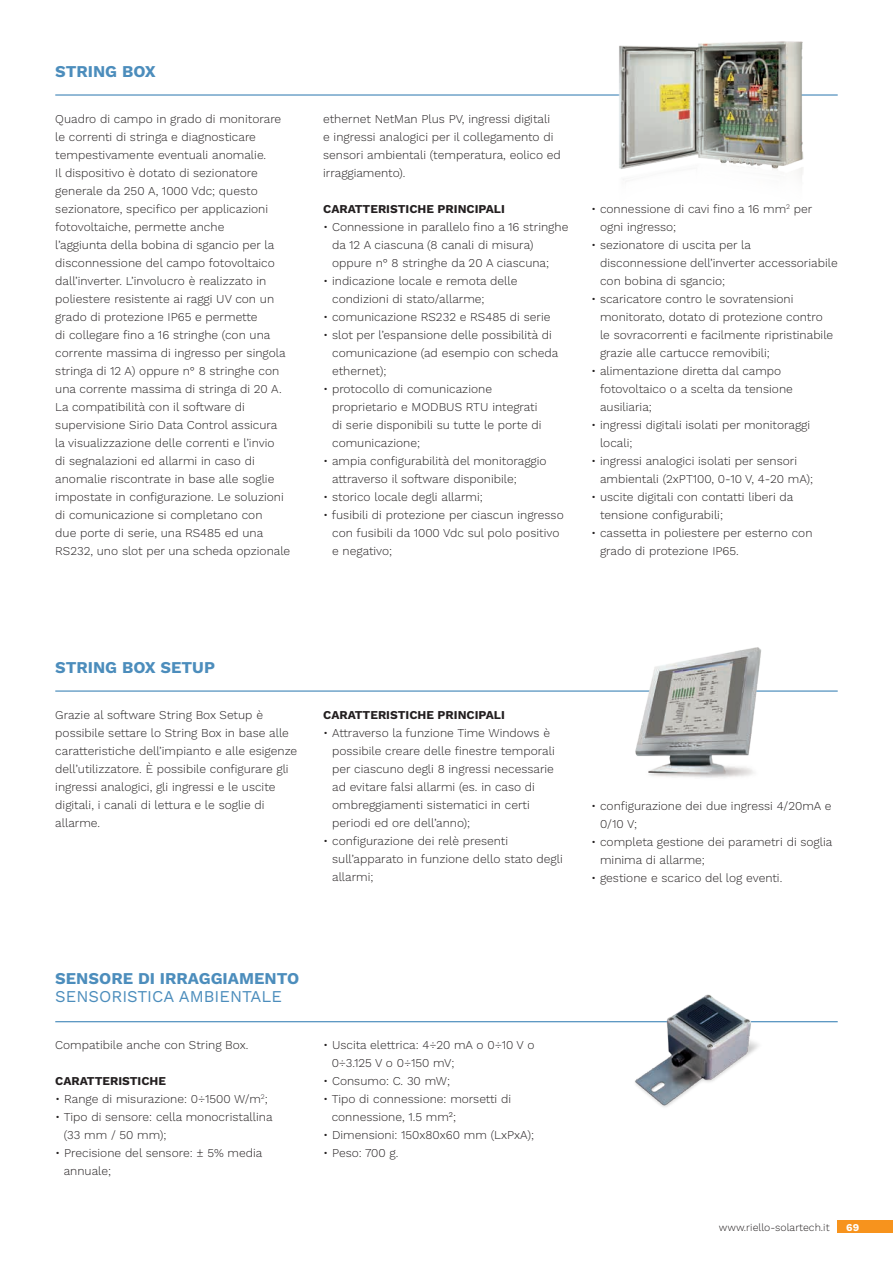
<style>
.page{position:relative;width:893px;height:1263px;background:#fff}
.page>*{position:absolute;margin:0;border:0;box-sizing:border-box;transform-origin:0 0}
.t1{font:700 16.5px "Work Sans";color:#4c8dbc}
.t2{font:16.5px "Work Sans";color:#4c8dbc}
.t3{font:300 12px/18px "Work Sans";color:#231f20}
.t4{font:700 12px "Work Sans";color:#231f20}
.t5{font:300 10.5px "Work Sans";color:#231f20}
.t6{font:700 10.5px "Work Sans";color:#fff}
</style>
<div class="page">
<div style="left:838px;top:1220px;width:55px;height:13px;background:#f7931d"></div>
<hr style="left:55px;top:94px;width:783px;height:2px;background:#4c8dbc">
<img style="left:616px;top:41px;width:188px;height:139px">
<hr style="left:55px;top:690px;width:783px;height:2px;background:#4c8dbc">
<img style="left:631px;top:647px;width:145px;height:131px">
<hr style="left:55px;top:1021px;width:783px;height:1px;background:#4c8dbc">
<img style="left:631px;top:994px;width:135px;height:113px">
<h1 class="t1" style="left:55px;top:62px;width:102px">STRING BOX</h1>
<p class="t3" style="left:55px;top:110px;width:237px">Quadro di campo in grado di monitorare le correnti di stringa e diagnosticare tempestivamente eventuali anomalie.<br>Il dispositivo è dotato di sezionatore generale da 250 A, 1000 Vdc; questo sezionatore, specifico per applicazioni fotovoltaiche, permette anche<br>l’aggiunta della bobina di sgancio per la disconnessione del campo fotovoltaico dall’inverter. L’involucro è realizzato in poliestere resistente ai raggi UV con un grado di protezione IP65 e permette<br>di collegare fino a 16 stringhe (con una corrente massima di ingresso per singola stringa di 12 A) oppure n° 8 stringhe con una corrente massima di stringa di 20 A.<br>La compatibilità con il software di supervisione Sirio Data Control assicura<br>la visualizzazione delle correnti e l’invio<br>di segnalazioni ed allarmi in caso di anomalie riscontrate in base alle soglie impostate in configurazione. Le soluzioni di comunicazione si completano con<br>due porte di serie, una RS485 ed una RS232, uno slot per una scheda opzionale</p>
<p class="t3" style="left:323px;top:110px;width:239px">ethernet NetMan Plus PV, ingressi digitali<br>e ingressi analogici per il collegamento di sensori ambientali (temperatura, eolico ed irraggiamento).</p>
<p class="t4" style="left:323px;top:201px;width:183px">CARATTERISTICHE PRINCIPALI</p>
<p class="t3" style="left:332px;top:218px;width:238px;text-indent:-9px">• Connessione in parallelo fino a 16 stringhe da 12 A ciascuna (8 canali di misura) oppure n° 8 stringhe da 20 A ciascuna;</p>
<p class="t3" style="left:332px;top:272px;width:187px;text-indent:-9px">• indicazione locale e remota delle condizioni di stato/allarme;</p>
<p class="t3" style="left:323px;top:308px;width:229px">• comunicazione RS232 e RS485 di serie</p>
<p class="t3" style="left:332px;top:326px;width:228px;text-indent:-9px">• slot per l’espansione delle possibilità di comunicazione (ad esempio con scheda ethernet);</p>
<p class="t3" style="left:332px;top:380px;width:211px;text-indent:-9px">• protocollo di comunicazione proprietario e MODBUS RTU integrati di serie disponibili su tutte le porte di comunicazione;</p>
<p class="t3" style="left:332px;top:452px;width:216px;text-indent:-9px">• ampia configurabilità del monitoraggio attraverso il software disponibile;</p>
<p class="t3" style="left:323px;top:488px;width:161px">• storico locale degli allarmi;</p>
<p class="t3" style="left:332px;top:506px;width:233px;text-indent:-9px">• fusibili di protezione per ciascun ingresso con fusibili da 1000 Vdc sul polo positivo e negativo;</p>
<p class="t3" style="left:600px;top:200px;width:214px;text-indent:-9px">• connessione di cavi fino a 16 mm<sup>2</sup> per ogni ingresso;</p>
<p class="t3" style="left:600px;top:236px;width:239px;text-indent:-9px">• sezionatore di uscita per la disconnessione dell’inverter accessoriabile con bobina di sgancio;</p>
<p class="t3" style="left:600px;top:290px;width:235px;text-indent:-9px">• scaricatore contro le sovratensioni monitorato, dotato di protezione contro le sovracorrenti e facilmente ripristinabile grazie alle cartucce removibili;</p>
<p class="t3" style="left:600px;top:362px;width:194px;text-indent:-9px">• alimentazione diretta dal campo fotovoltaico o a scelta da tensione ausiliaria;</p>
<p class="t3" style="left:600px;top:416px;width:212px;text-indent:-9px">• ingressi digitali isolati per monitoraggi locali;</p>
<p class="t3" style="left:600px;top:452px;width:215px;text-indent:-9px">• ingressi analogici isolati per sensori ambientali (2xPT100, 0-10 V, 4-20 mA);</p>
<p class="t3" style="left:600px;top:488px;width:195px;text-indent:-9px">• uscite digitali con contatti liberi da tensione configurabili;</p>
<p class="t3" style="left:600px;top:524px;width:214px;text-indent:-9px">• cassetta in poliestere per esterno con grado di protezione IP65.</p>
<h1 class="t1" style="left:55px;top:658px;width:161px">STRING BOX SETUP</h1>
<p class="t3" style="left:55px;top:706px;width:244px">Grazie al software String Box Setup è possibile settare lo String Box in base alle caratteristiche dell’impianto e alle esigenze dell’utilizzatore. È possibile configurare gli ingressi analogici, gli ingressi e le uscite digitali, i canali di lettura e le soglie di allarme.</p>
<p class="t4" style="left:323px;top:707px;width:183px">CARATTERISTICHE PRINCIPALI</p>
<p class="t3" style="left:332px;top:724px;width:224px;text-indent:-9px">• Attraverso la funzione Time Windows è possibile creare delle finestre temporali per ciascuno degli 8 ingressi necessarie ad evitare falsi allarmi (es. in caso di ombreggiamenti sistematici in certi periodi ed ore dell’anno);</p>
<p class="t3" style="left:332px;top:832px;width:232px;text-indent:-9px">• configurazione dei relè presenti sull’apparato in funzione dello stato degli allarmi;</p>
<p class="t3" style="left:600px;top:797px;width:233px;text-indent:-9px">• configurazione dei due ingressi 4/20mA e<br>0/10 V;</p>
<p class="t3" style="left:600px;top:833px;width:234px;text-indent:-9px">• completa gestione dei parametri di soglia minima di allarme;</p>
<p class="t3" style="left:591px;top:869px;width:193px">• gestione e scarico del log eventi.</p>
<h1 class="t1" style="left:55px;top:969px;width:245px">SENSORE DI IRRAGGIAMENTO</h1>
<h1 class="t2" style="left:55px;top:987px;width:228px">SENSORISTICA AMBIENTALE</h1>
<p class="t3" style="left:55px;top:1036px;width:195px">Compatibile anche con String Box.</p>
<p class="t4" style="left:55px;top:1074px;width:112px">CARATTERISTICHE</p>
<p class="t3" style="left:55px;top:1090px;width:214px">• Range di misurazione: 0÷1500 W/m<sup>2</sup>;</p>
<p class="t3" style="left:64px;top:1108px;width:210px;text-indent:-9px">• Tipo di sensore: cella monocristallina (33 mm / 50 mm);</p>
<p class="t3" style="left:64px;top:1144px;width:200px;text-indent:-9px">• Precisione del sensore: ± 5% media annuale;</p>
<p class="t3" style="left:332px;top:1036px;width:204px;text-indent:-9px">• Uscita elettrica: 4÷20 mA o 0÷10 V o<br>0÷3.125 V o 0÷150 mV;</p>
<p class="t3" style="left:323px;top:1072px;width:128px">• Consumo: C. 30 mW;</p>
<p class="t3" style="left:332px;top:1090px;width:181px;text-indent:-9px">• Tipo di connessione: morsetti di connessione, 1.5 mm²;</p>
<p class="t3" style="left:323px;top:1126px;width:212px">• Dimensioni: 150x80x60 mm (LxPxA);</p>
<p class="t3" style="left:323px;top:1144px;width:77px">• Peso: 700 g.</p>
<p class="t5" style="left:719px;top:1221px;width:112px">www.riello-solartech.it</p>
<p class="t6" style="left:846px;top:1221px;width:14px">69</p>
</div>
